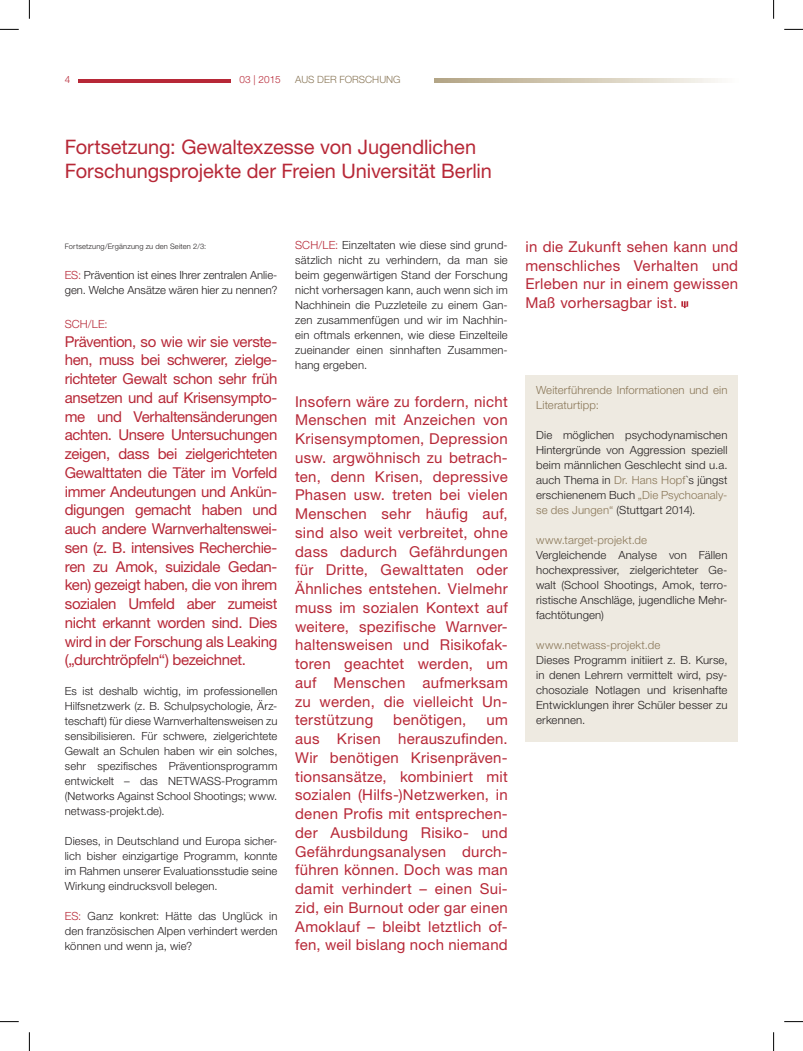
<style>
.page{position:relative;width:803px;height:1051px;background:#fff}
.page>*{position:absolute;margin:0;border:0;box-sizing:border-box;transform-origin:0 0}
.t1{font:20px/23.8px "Helvetica Neue LT Std";letter-spacing:-.005em;color:#b72837}
.t2{font:15px/18.8px "Helvetica Neue LT Std";letter-spacing:.015em;color:#b72837;text-align:justify}
.t3{font:300 11.25px/15px "Helvetica Neue LT Std";letter-spacing:.01em;color:#231f20;text-align:justify}
.t4{font:300 11.25px/15px "Helvetica Neue LT Std";letter-spacing:.01em;color:#8a7758}
.t5{font:300 11.25px "Helvetica Neue LT Std";color:#b72837}
.t6{font:300 10px "Helvetica Neue LT Std";color:#8a7758}
.t7{font:300 10px "Helvetica Neue LT Std";color:#b72837}
.t8{font:300 7.5px "Helvetica Neue LT Std";letter-spacing:.025em;color:#231f20}
.s1{color:#b72837}
.s2{color:#8a7758}
</style>
<div class="page">
<hr style="left:78px;top:79px;width:153px;height:4px;background:#b72837">
<svg style="left:681px;top:301px;width:7px;height:7px"></svg>
<svg style="left:434px;top:79px;width:284px;height:4px"></svg>
<div style="left:525px;top:375px;width:213px;height:367px;background:#eeeae1"></div>
<svg style="left:0;top:29px;width:19px;height:1px"></svg>
<svg style="left:784px;top:29px;width:19px;height:1px"></svg>
<svg style="left:0;top:1021px;width:19px;height:1px"></svg>
<svg style="left:784px;top:1021px;width:19px;height:1px"></svg>
<svg style="left:29px;top:0;width:1px;height:19px"></svg>
<svg style="left:29px;top:1032px;width:1px;height:19px"></svg>
<svg style="left:773px;top:0;width:1px;height:19px"></svg>
<svg style="left:773px;top:1032px;width:1px;height:19px"></svg>
<p class="t7" style="left:65px;top:73px;width:7px">4</p>
<p class="t7" style="left:240px;top:73px;width:43px">03 | 2015</p>
<p class="t6" style="left:295px;top:73px;width:107px">AUS DER FORSCHUNG</p>
<h1 class="t1" style="left:65px;top:135px;width:429px">Fortsetzung: Gewaltexzesse von Jugendlichen<br>Forschungsprojekte der Freien Universität Berlin</h1>
<p class="t8" style="left:65px;top:242px;width:143px">Fortsetzung/Ergänzung zu den Seiten 2/3:</p>
<p class="t3" style="left:65px;top:267px;width:214px"><span class="s1">ES:</span> Prävention ist eines Ihrer zentralen Anlie&shy;gen. Welche Ansätze wären hier zu nennen?</p>
<p class="t5" style="left:65px;top:317px;width:44px">SCH/LE:</p>
<p class="t2" style="left:65px;top:332px;width:214px">Prävention, so wie wir sie verste&shy;hen, muss bei schwerer, zielge&shy;richteter Gewalt schon sehr früh ansetzen und auf Krisensympto&shy;me und Verhaltensänderungen achten. Unsere Untersuchungen zeigen, dass bei zielgerichteten Gewalttaten die Täter im Vorfeld immer Andeutungen und Ankün&shy;digungen gemacht haben und auch andere Warnverhaltenswei&shy;sen (z. B. intensives Recherchie&shy;ren zu Amok, suizidale Gedan&shy;ken) gezeigt haben, die von ihrem sozialen Umfeld aber zumeist nicht erkannt worden sind. Dies wird in der Forschung als Leaking („durchtröpfeln“) bezeichnet.</p>
<p class="t3" style="left:65px;top:684px;width:214px">Es ist deshalb wichtig, im professionellen Hilfsnetzwerk (z. B. Schulpsychologie, Ärz&shy;teschaft) für diese Warnverhaltensweisen zu sensibilisieren. Für schwere, zielgerichtete Gewalt an Schulen haben wir ein solches, sehr spezifisches Präventionsprogramm entwickelt – das NETWASS-Programm (Networks Against School Shootings; www. netwass-projekt.de).</p>
<p class="t3" style="left:65px;top:834px;width:214px">Dieses, in Deutschland und Europa sicher&shy;lich bisher einzigartige Programm, konnte im Rahmen unserer Evaluationsstudie seine Wirkung eindrucksvoll belegen.</p>
<p class="t3" style="left:65px;top:909px;width:214px"><span class="s1">ES:</span> Ganz konkret: Hätte das Unglück in den französischen Alpen verhindert werden können und wenn ja, wie?</p>
<p class="t3" style="left:295px;top:237px;width:214px"><span class="s1">SCH/LE:</span> Einzeltaten wie diese sind grund&shy;sätzlich nicht zu verhindern, da man sie beim gegenwärtigen Stand der Forschung nicht vorhersagen kann, auch wenn sich im Nachhinein die Puzzleteile zu einem Gan&shy;zen zusammenfügen und wir im Nachhin&shy;ein oftmals erkennen, wie diese Einzelteile zueinander einen sinnhaften Zusammen&shy;hang ergeben.</p>
<p class="t2" style="left:295px;top:392px;width:214px">Insofern wäre zu fordern, nicht Menschen mit Anzeichen von Krisensymptomen, Depression usw. argwöhnisch zu betrach&shy;ten, denn Krisen, depressive Phasen usw. treten bei vielen Menschen sehr häufig auf, sind also weit verbreitet, ohne dass dadurch Gefährdungen für Dritte, Gewalttaten oder Ähnliches entstehen. Vielmehr muss im sozialen Kontext auf weitere, spezifische Warnver&shy;haltensweisen und Risikofak&shy;toren geachtet werden, um auf Menschen aufmerksam zu werden, die vielleicht Un&shy;terstützung</p>
<h2 class="t2" style="left:393px;top:710px;width:75px">benötigen,</h2>
<p class="t2" style="left:295px;top:710px;width:214px;text-indent:191px">um aus Krisen herauszufinden.<br>Wir benötigen Krisenpräven&shy;tionsansätze, kombiniert mit sozialen (Hilfs-)Netzwerken, in denen Profis mit entsprechen&shy;der Ausbildung Risiko- und Gefährdungsanalysen durch&shy;führen können. Doch was man damit verhindert – einen Sui&shy;zid, ein Burnout oder gar einen Amoklauf – bleibt letztlich of&shy;fen, weil bislang noch niemand</p>
<h2 class="t2" style="left:525px;top:237px;width:214px">in die Zukunft sehen kann und menschliches Verhalten und Erleben nur in einem gewissen Maß vorhersagbar ist.</h2>
<p class="t4" style="left:536px;top:382px;width:193px">Weiterführende Informationen und ein<br>Literaturtipp:</p>
<p class="t3" style="left:536px;top:427px;width:193px">Die möglichen psychodynamischen Hintergründe von Aggression speziell beim männlichen Geschlecht sind u.a. auch Thema in <span class="s2">Dr. Hans Hopf</span>`s jüngst erschienenem Buch <span class="s2">„Die Psychoanaly&shy;se des Jungen“</span> (Stuttgart 2014).</p>
<p class="t4" style="left:536px;top:532px;width:112px">www.target-projekt.de</p>
<p class="t3" style="left:536px;top:547px;width:193px">Vergleichende Analyse von Fällen hochexpressiver, zielgerichteter Ge&shy;walt (School Shootings, Amok, terro&shy;ristische Anschläge, jugendliche Mehr&shy;fachtötungen)</p>
<p class="t4" style="left:536px;top:637px;width:126px">www.netwass-projekt.de</p>
<p class="t3" style="left:536px;top:652px;width:193px">Dieses Programm initiiert z. B. Kurse, in denen Lehrern vermittelt wird, psy&shy;chosoziale Notlagen und krisenhafte Entwicklungen ihrer Schüler besser zu erkennen.</p>
</div>
